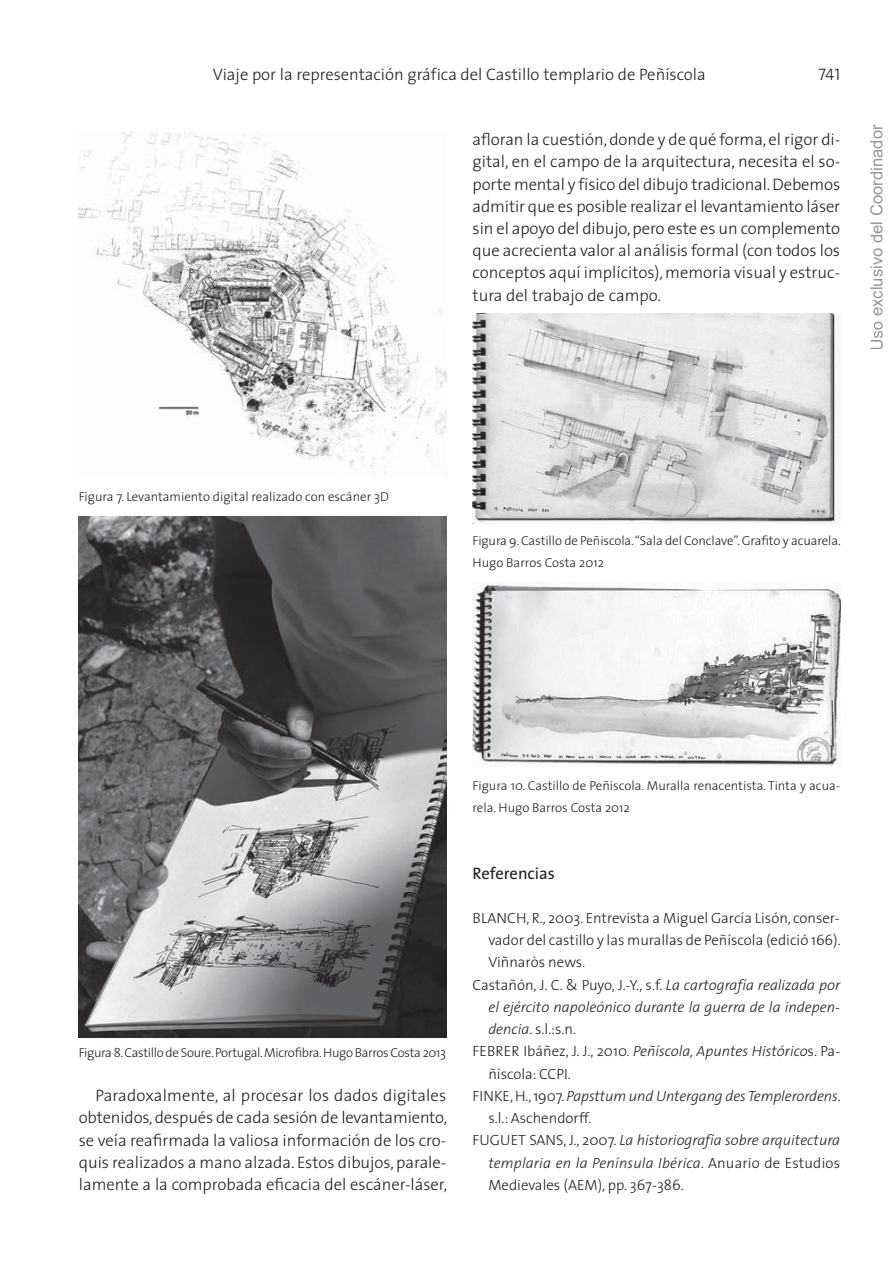
<style>
.page{position:relative;width:893px;height:1263px;background:#fff}
.page>*{position:absolute;margin:0;border:0;box-sizing:border-box;transform-origin:0 0}
.t1{font:300 16.65px/22.2px "The Sans";color:#231f20;text-align:justify}
.t2{font:16.65px "Arial";color:#939598}
.t3{font:16.65px "The Sans";color:#231f20}
.t4{font:16.65px "The Sans Light Caps";color:#231f20}
.t5{font:300 14.85px "The Sans";color:#231f20}
.t6{font:italic 300 14.85px "The Sans";color:#231f20}
.t7{font:300 12.9px/22.2px "The Sans";letter-spacing:-.01em;color:#231f20}
.s1{font-style:italic}
.s2{font-style:normal}
</style>
<div class="page">
<img style="left:79px;top:133px;width:367px;height:341px">
<img style="left:79px;top:517px;width:367px;height:521px">
<img style="left:473px;top:314px;width:362px;height:210px">
<img style="left:472px;top:582px;width:368px;height:184px">
<svg style="left:871px;top:322px;width:12px;height:27px"></svg>
<p class="t1" style="left:213px;top:65px;width:494px">Viaje por la representación gráfica del Castillo templario de Peñíscola</p>
<p class="t4" style="left:818px;top:61px;width:23px">741</p>
<p class="t1" style="left:473px;top:130px;width:369px">afloran la cuestión, donde y de qué forma, el rigor di - gital, en el campo de la arquitectura, necesita el so&shy;porte mental y físico del dibujo tradicional. Debemos admitir que es posible realizar el levantamiento láser sin el apoyo del dibujo, pero este es un complemento que acrecienta valor al análisis formal (con todos los conceptos aquí implícitos), memoria visual y estruc&shy;tura del trabajo de campo.</p>
<p class="t2" style="left:867px;top:316px;width:193px;rotate:-90deg">exclusivo del Coordinador</p>
<p class="t7" style="left:79px;top:487px;width:312px">Figura 7. Levantamiento digital realizado con escáner 3D</p>
<p class="t7" style="left:473px;top:531px;width:370px">Figura 9. Castillo de Peñiscola. “Sala del Conclave”. Grafito y acuarela.<br>Hugo Barros Costa 2012</p>
<p class="t7" style="left:79px;top:1043px;width:369px">Figura 8. Castillo de Soure. Portugal. Microfibra. Hugo Barros Costa 2013</p>
<p class="t1" style="left:79px;top:1086px;width:370px;text-indent:17px">Paradoxalmente, al procesar los dados digitales obtenidos, después de cada sesión de levantamiento, se veía reafirmada la valiosa información de los cro&shy;quis realizados a mano alzada. Estos dibujos, parale&shy;lamente a la comprobada eficacia del escáner-láser,</p>
<p class="t7" style="left:473px;top:776px;width:369px">Figura 10. Castillo de Peñiscola. Muralla renacentista. Tinta y acua&shy;rela. Hugo Barros Costa 2012</p>
<p class="t3" style="left:473px;top:866px;width:84px">Referencias</p>
<p class="t5" style="left:473px;top:912px;width:368px">BLANCH, R., 2003. Entrevista a Miguel García Lisón, conser-</p>
<p class="t5" style="left:488px;top:934px;width:354px">vador del castillo y las murallas de Peñíscola (edició 166).</p>
<p class="t5" style="left:488px;top:957px;width:98px">Viñnaròs news.</p>
<p class="t5" style="left:473px;top:979px;width:369px">Castañón, J. C. &amp; Puyo, J.-Y., s.f. <span class="s1">La cartografía realizada por</span></p>
<p class="t6" style="left:488px;top:1001px;width:353px">el ejército napoleónico durante la guerra de la indepen-</p>
<p class="t5" style="left:488px;top:1023px;width:89px"><span class="s1">dencia</span>. s.l.:s.n.</p>
<p class="t5" style="left:473px;top:1046px;width:369px">FEBRER Ibáñez, J. J., 2010. <span class="s1">Peñíscola, Apuntes Histórico</span>s. Pa -</p>
<p class="t5" style="left:488px;top:1068px;width:84px">ñíscola: CCPI.</p>
<p class="t6" style="left:473px;top:1090px;width:370px"><span class="s2">FINKE, H., 1907.</span> Papsttum und Untergang des Templerordens<span class="s2">.</span></p>
<p class="t5" style="left:488px;top:1112px;width:104px">s.l.: Aschendorff.</p>
<p class="t6" style="left:473px;top:1134px;width:369px"><span class="s2">FUGUET SANS, J., 2007.</span> La historiografía sobre arquitectura</p>
<p class="t6" style="left:488px;top:1157px;width:353px">templaria en la Península Ibérica<span class="s2">. Anuario de Estudios</span></p>
<p class="t5" style="left:488px;top:1179px;width:197px">Medievales (AEM), pp. 367-386.</p>
</div>
